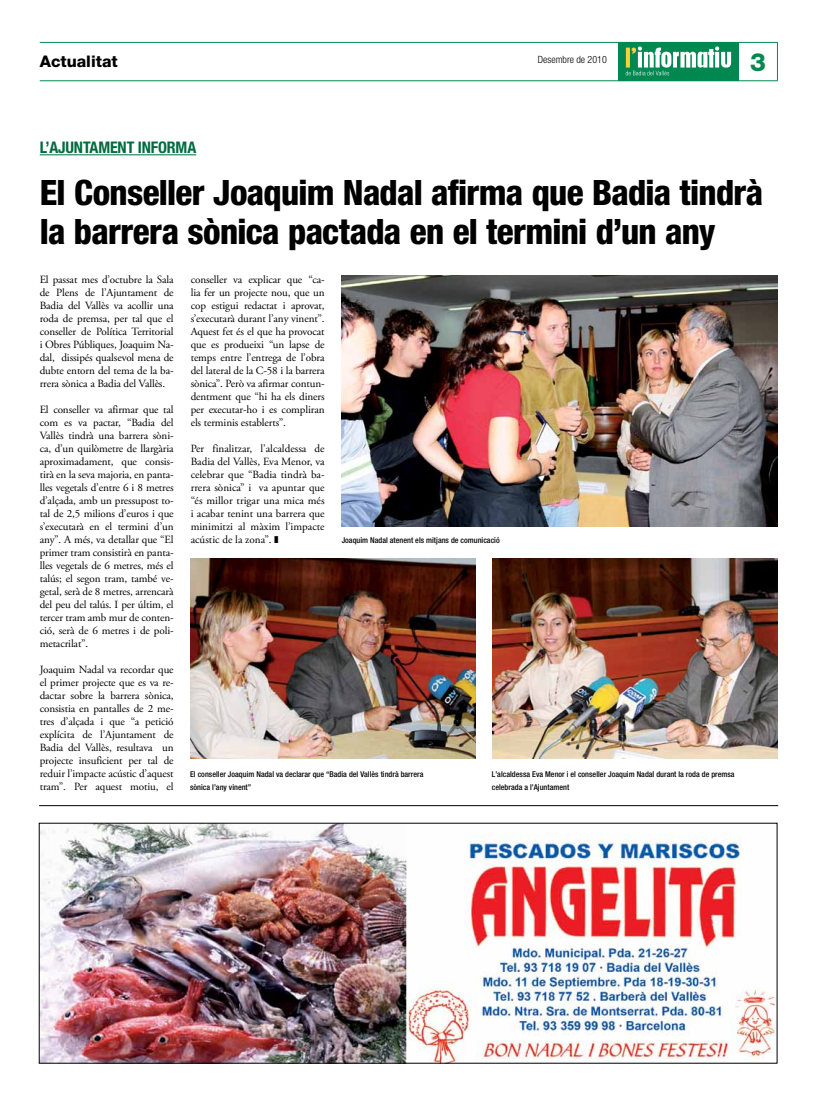
<style>
.page{position:relative;width:823px;height:1106px;background:#fff}
.page>*{position:absolute;margin:0;border:0;box-sizing:border-box;transform-origin:0 0}
.t1{font:800 condensed 35px/39px "Helvetica Neue LT Std";letter-spacing:-.02em;color:#000}
.t2{font:800 25px "Helvetica Neue LT Std";color:#008851}
.t3{font:700 condensed 16px "Helvetica Neue LT Std";letter-spacing:-.01em;color:#006b3e}
.t4{font:800 16px "Helvetica Neue LT Std";color:#000}
.t5{font:11px/13px "Adobe Garamond Pro";letter-spacing:-.01em;color:#000;text-align:justify}
.t6{font:300 condensed 10px "Helvetica Neue LT Std";color:#000}
.t7{font:500 condensed 8px/13px "Helvetica Neue LT Std";letter-spacing:.005em;color:#000}
</style>
<div class="page">
<hr style="left:40px;top:42px;width:737px;height:1px;background:#008851">
<hr style="left:40px;top:81px;width:737px;height:1px;background:#008851">
<hr style="left:776px;top:42px;width:1px;height:39px;background:#008851">
<div style="left:617px;top:42px;width:121px;height:39px;background:#008851"></div>
<svg style="left:625px;top:46px;width:105px;height:29px"></svg>
<hr style="left:40px;top:154px;width:156px;height:1px;background:#006b3e">
<hr style="left:39px;top:805px;width:738px;height:1px;background:#000">
<img style="left:492px;top:558px;width:284px;height:200px">
<img style="left:190px;top:558px;width:285px;height:200px">
<img style="left:341px;top:275px;width:435px;height:251px">
<img style="left:41px;top:825px;width:733px;height:236px">
<h3 class="t4" style="left:40px;top:52px;width:79px">Actualitat</h3>
<p class="t6" style="left:537px;top:54px;width:70px">Desembre de 2010</p>
<h2 class="t2" style="left:749px;top:47px;width:17px">3</h2>
<h3 class="t3" style="left:40px;top:138px;width:158px">L’AJUNTAMENT INFORMA</h3>
<h1 class="t1" style="left:40px;top:172px;width:724px">El Conseller Joaquim Nadal afirma que Badia tindrà la barrera sònica pactada en el termini d’un any</h1>
<p class="t5" style="left:40px;top:273px;width:135px">El passat mes d’octubre la Sala de Plens de l’Ajuntament de Badia del Vallès va acollir una roda de premsa, per tal que el conseller de Política Territorial i Obres Públiques, Joaquim Na&shy;dal, dissipés qualsevol mena de dubte entorn del tema de la ba&shy;rrera sònica a Badia del Vallès.</p>
<p class="t5" style="left:40px;top:403px;width:135px">El conseller va afirmar que tal com es va pactar, “Badia del Vallès tindrà una barrera sòni&shy;ca, d’un quilòmetre de llargària aproximadament, que consis&shy;tirà en la seva majoria, en panta&shy;lles vegetals d’entre 6 i 8 metres d’alçada, amb un pressupost to&shy;tal de 2,5 milions d’euros i que s’executarà en el termini d’un any”. A més, va detallar que “El primer tram consistirà en panta&shy;lles vegetals de 6 metres, més el talús; el segon tram, també ve&shy;getal, serà de 8 metres, arrencarà del peu del talús. I per últim, el tercer tram amb mur de conten&shy;ció, serà de 6 metres i de poli&shy;metacrilat”.</p>
<p class="t5" style="left:40px;top:663px;width:135px">Joaquim Nadal va recordar que el primer projecte que es va re&shy;dactar sobre la barrera sònica, consistia en pantalles de 2 me&shy;tres d’alçada i que “a petició explícita de l’Ajuntament de Badia del Vallès, resultava un projecte insuficient per tal de reduir l’impacte acústic d’aquest tram”. Per aquest motiu, el</p>
<p class="t5" style="left:190px;top:273px;width:135px">conseller va explicar que “ca&shy;lia fer un projecte nou, que un cop estigui redactat i aprovat, s’executarà durant l’any vinent”.<br>Aquest fet és el que ha provocat que es produeixi “un lapse de temps entre l’entrega de l’obra del lateral de la C-58 i la barrera sònica”. Però va afirmar contun&shy;dentment que “hi ha els diners per executar-ho i es compliran els terminis establerts”.</p>
<p class="t5" style="left:190px;top:442px;width:135px">Per finalitzar, l’alcaldessa de Badia del Vallès, Eva Menor, va celebrar que “Badia tindrà ba&shy;rrera sònica” i va apuntar que “és millor trigar una mica més i acabar tenint una barrera que minimitzi al màxim l’impacte acústic de la zona”. ■</p>
<p class="t7" style="left:341px;top:533px;width:159px">Joaquim Nadal atenent els mitjans de comunicació</p>
<p class="t7" style="left:190px;top:767px;width:235px">El conseller Joaquim Nadal va declarar que “Badia del Vallès tindrà barrera sònica l’any vinent”</p>
<p class="t7" style="left:491px;top:767px;width:244px">L’alcaldessa Eva Menor i el conseller Joaquim Nadal durant la roda de premsa celebrada a l’Ajuntament</p>
</div>
